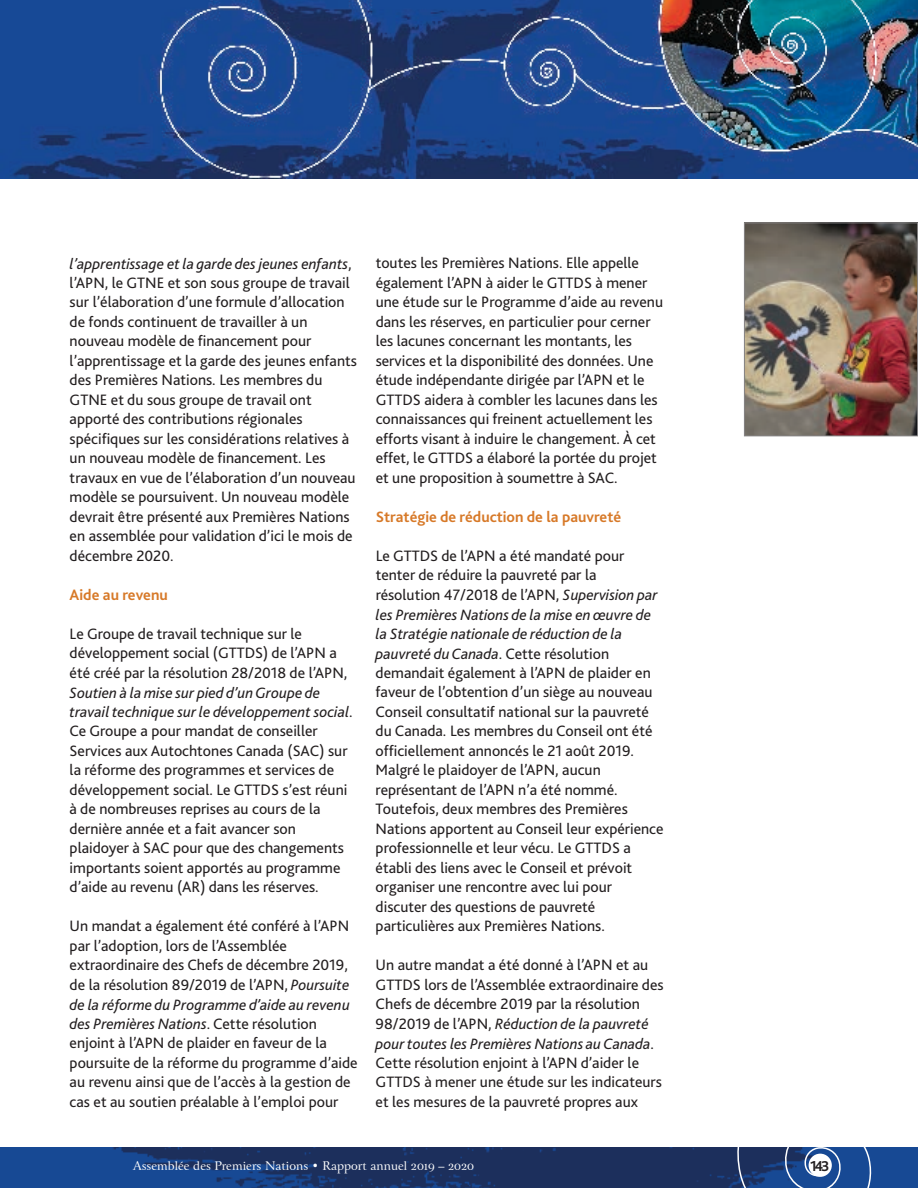
<style>
.page{position:relative;width:918px;height:1188px;background:#fff}
.page>*{position:absolute;margin:0;border:0;box-sizing:border-box;transform-origin:0 0}
.t1{font:15.75px/19.5px "Bliss 2";color:#231f20}
.t2{font:700 15.75px "Bliss 2";color:#d77928}
.t3{font:700 15px "Bliss 2";color:#231f20}
.t4{font:12px "Arrus OSFBT";color:#fff}
.s1{font-style:italic}
</style>
<div class="page">
<img style="left:0;top:1148px;width:709px;height:40px">
<svg style="left:0;top:0;width:918px;height:178px;fill:#184994"></svg>
<svg style="left:709px;top:1148px;width:209px;height:40px"></svg>
<div style="left:809px;top:1154px;width:23px;height:23px;background:#fff;border-radius:50%"></div>
<img style="left:746px;top:224px;width:170px;height:210px">
<div style="left:744px;top:222px;width:174px;height:214px;border:1px solid #858384"></div>
<p class="t1" style="left:70px;top:253px;width:289px"><span class="s1">l’apprentissage et la garde des jeunes enfants</span>, l’APN, le GTNE et son sous groupe de travail sur l’élaboration d’une formule d’allocation de fonds continuent de travailler à un nouveau modèle de financement pour l’apprentissage et la garde des jeunes enfants des Premières Nations. Les membres du GTNE et du sous groupe de travail ont apporté des contributions régionales spécifiques sur les considérations relatives à un nouveau modèle de financement. Les travaux en vue de l’élaboration d’un nouveau modèle se poursuivent. Un nouveau modèle devrait être présenté aux Premières Nations en assemblée pour validation d’ici le mois de décembre 2020.</p>
<p class="t2" style="left:70px;top:585px;width:100px">Aide au revenu</p>
<p class="t1" style="left:70px;top:624px;width:279px">Le Groupe de travail technique sur le développement social (GTTDS) de l’APN a été créé par la résolution 28/2018 de l’APN,</p>
<p class="t1" style="left:70px;top:682px;width:285px"><span class="s1">Soutien à la mise sur pied d’un Groupe de travail technique sur le développement social</span>.<br>Ce Groupe a pour mandat de conseiller Services aux Autochtones Canada (SAC) sur la réforme des programmes et services de développement social. Le GTTDS s’est réuni à de nombreuses reprises au cours de la dernière année et a fait avancer son plaidoyer à SAC pour que des changements importants soient apportés au programme d’aide au revenu (AR) dans les réserves.</p>
<p class="t1" style="left:70px;top:916px;width:290px">Un mandat a également été conféré à l’APN par l’adoption, lors de l’Assemblée extraordinaire des Chefs de décembre 2019, de la résolution 89/2019 de l’APN, <span class="s1">Poursuite de la réforme du Programme d’aide au revenu des Premières Nations</span>. Cette résolution enjoint à l’APN de plaider en faveur de la poursuite de la réforme du programme d’aide au revenu ainsi que de l’accès à la gestion de cas et au soutien préalable à l’emploi pour</p>
<p class="t1" style="left:376px;top:253px;width:289px">toutes les Premières Nations. Elle appelle également l’APN à aider le GTTDS à mener une étude sur le Programme d’aide au revenu dans les réserves, en particulier pour cerner les lacunes concernant les montants, les services et la disponibilité des données. Une étude indépendante dirigée par l’APN et le GTTDS aidera à combler les lacunes dans les connaissances qui freinent actuellement les efforts visant à induire le changement. À cet effet, le GTTDS a élaboré la portée du projet et une proposition à soumettre à SAC.</p>
<p class="t2" style="left:376px;top:507px;width:247px">Stratégie de réduction de la pauvreté</p>
<p class="t1" style="left:376px;top:546px;width:289px">Le GTTDS de l’APN a été mandaté pour tenter de réduire la pauvreté par la résolution 47/2018 de l’APN, <span class="s1">Supervision par les Premières Nations de la mise en œuvre de la Stratégie nationale de réduction de la pauvreté du Canada</span>. Cette résolution demandait également à l’APN de plaider en faveur de l’obtention d’un siège au nouveau Conseil consultatif national sur la pauvreté du Canada. Les membres du Conseil ont été officiellement annoncés le 21 août 2019.<br>Malgré le plaidoyer de l’APN, aucun représentant de l’APN n’a été nommé.<br>Toutefois, deux membres des Premières Nations apportent au Conseil leur expérience professionnelle et leur vécu. Le GTTDS a établi des liens avec le Conseil et prévoit organiser une rencontre avec lui pour discuter des questions de pauvreté particulières aux Premières Nations.</p>
<p class="t1" style="left:376px;top:955px;width:290px">Un autre mandat a été donné à l’APN et au GTTDS lors de l’Assemblée extraordinaire des Chefs de décembre 2019 par la résolution 98/2019 de l’APN, <span class="s1">Réduction de la pauvreté pour toutes les Premières Nations au Canada</span>.<br>Cette résolution enjoint à l’APN d’aider le GTTDS à mener une étude sur les indicateurs et les mesures de la pauvreté propres aux</p>
<p class="t4" style="left:133px;top:1158px;width:342px">Assemblée des Premiers Nations • Rapport annuel 2019 – 2020</p>
<p class="t3" style="left:810px;top:1156px;width:21px">143</p>
</div>
